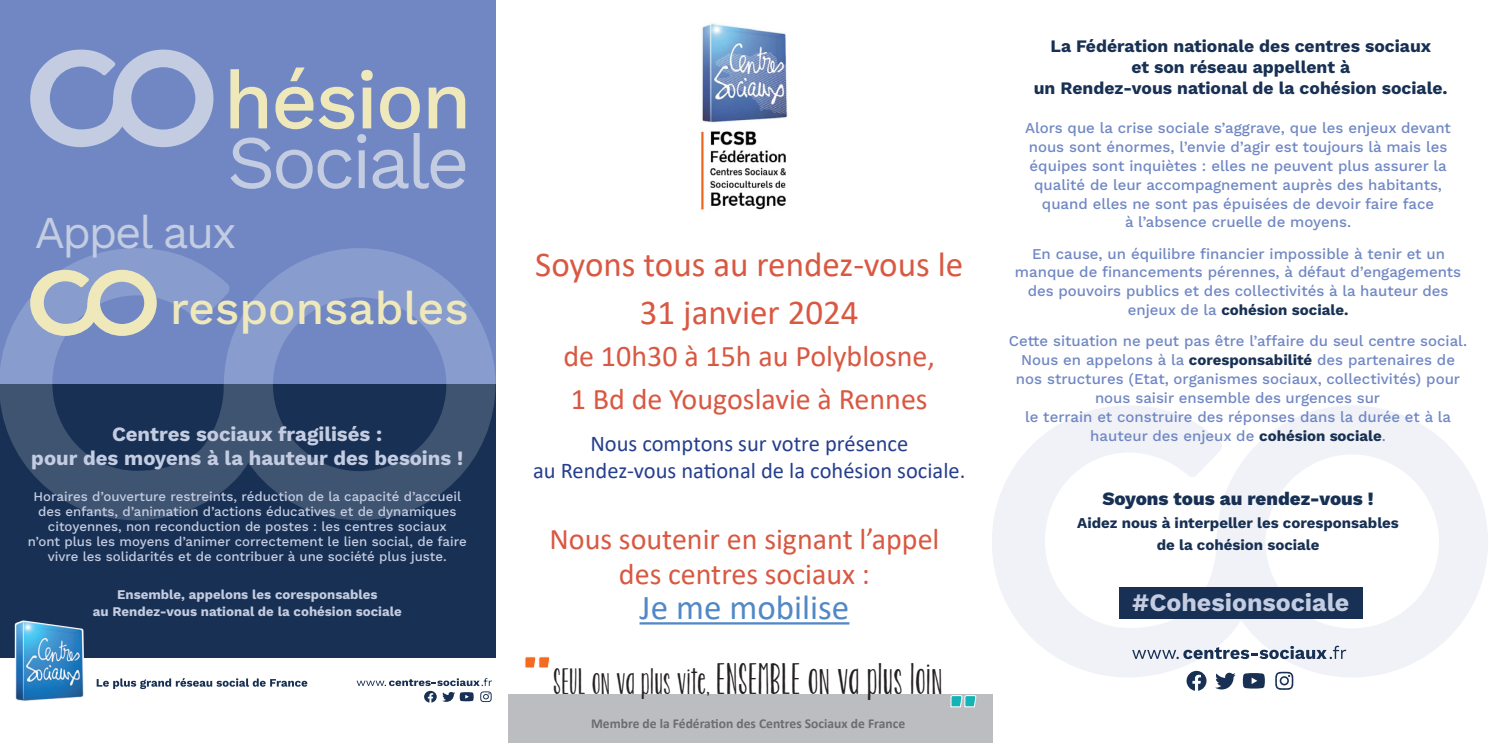
<style>
.page{position:relative;width:1489px;height:745px;background:#fff}
.page>*{position:absolute;margin:0;border:0;box-sizing:border-box;transform-origin:0 0}
.t1{font:500 46px "Work Sans";color:#efe8ba}
.t2{font:45.5px "Work Sans";letter-spacing:-.05em;color:#c4cce1}
.Txt_courant_cal_bold_10{font:36.5px "KG Twois Better Than One";letter-spacing:.01em;color:#231f20}
.t3{font:35px/47.5px "Calibri";color:#d95842;text-align:center}
.t4{font:35px "Calibri";color:#5188c5}
.t5{font:30px/42.5px "Calibri";color:#d95842}
.t6{font:700 25px "Work Sans";color:#c4cce1}
.t7{font:22.5px "Calibri";color:#253f8e}
.t8{font:700 20.25px/23.8px "Work Sans";color:#c4cce1;text-align:center}
.t9{font:800 18.75px "Work Sans";color:#173053}
.t10{font:700 17.5px/21.2px "Work Sans";color:#173053;text-align:center}
.t11{font:500 15px/18.8px "Work Sans";color:#7087c4;text-align:center}
.t12{font:700 15px/22.5px "Work Sans";color:#173053;text-align:center}
.t13{font:700 13.5px "Calibri";color:#6c6d70}
.t14{font:500 13.25px/15px "Work Sans";color:#c4cce1;text-align:center}
.t15{font:700 13.25px/16.8px "Work Sans";color:#c4cce1;text-align:center}
.s1{font-size:30.25px}
.s2{font-weight:700;color:#173053}
</style>
<div class="page">
<div style="left:0;top:381px;width:495px;height:276px;background:#173053"></div>
<div style="left:0;top:0;width:495px;height:384px;background:#7087c4"></div>
<svg style="left:356px;top:678px;width:136px;height:24px"></svg>
<svg style="left:97px;top:678px;width:210px;height:10px"></svg>
<img style="left:15px;top:620px;width:70px;height:81px">
<svg style="left:0;top:248px;width:224px;height:272px"></svg>
<svg style="left:224px;top:248px;width:271px;height:272px"></svg>
<svg style="left:30px;top:50px;width:183px;height:97px"></svg>
<svg style="left:30px;top:269px;width:127px;height:67px"></svg>
<svg style="left:230px;top:67px;width:235px;height:122px"></svg>
<svg style="left:992px;top:406px;width:224px;height:271px"></svg>
<svg style="left:1216px;top:406px;width:271px;height:271px"></svg>
<div style="left:1119px;top:586px;width:243px;height:32px;background:#173053"></div>
<svg style="left:1132px;top:645px;width:214px;height:13px"></svg>
<svg style="left:1186px;top:670px;width:20px;height:20px"></svg>
<svg style="left:1275px;top:671px;width:18px;height:18px"></svg>
<svg style="left:1242px;top:672px;width:22px;height:16px"></svg>
<svg style="left:1214px;top:672px;width:21px;height:17px"></svg>
<hr style="left:639px;top:622px;width:210px;height:2px;background:#5188c5">
<img style="left:701px;top:23px;width:87px;height:187px">
<div style="left:508px;top:694px;width:484px;height:48px;background:#bcbdc0"></div>
<svg style="left:525px;top:656px;width:25px;height:11px"></svg>
<svg style="left:950px;top:695px;width:26px;height:11px"></svg>
<p class="t2" style="left:35px;top:197px;width:203px">Appel aux</p>
<p class="t1" style="left:170px;top:273px;width:300px">responsables</p>
<p class="t8" style="left:31px;top:421px;width:433px">Centres sociaux fragilisés :<br>pour des moyens à la hauteur des besoins !</p>
<p class="t14" style="left:28px;top:488px;width:440px">Horaires d’ouverture restreints, réduction de la capacité d’accueil des enfants, d’animation d’actions éducatives et de dynamiques citoyennes, non reconduction de postes : les centres sociaux<br>n’ont plus les moyens d’animer correctement le lien social, de faire vivre les solidarités et de contribuer à une société plus juste.</p>
<p class="t15" style="left:93px;top:585px;width:310px">Ensemble, appelons les coresponsables<br>au Rendez-vous national de la cohésion sociale</p>
<p class="t3" style="left:535px;top:240px;width:429px">Soyons tous au rendez-vous le<br>31 janvier 2024</p>
<p class="t5" style="left:563px;top:334px;width:373px">de 10h30 à 15h au Polyblosne,<br>1 Bd de Yougoslavie à Rennes</p>
<p class="t7" style="left:590px;top:427px;width:319px">Nous comptons sur votre présence</p>
<p class="t7" style="left:533px;top:455px;width:434px">au Rendez-vous national de la cohésion sociale.</p>
<p class="t5" style="left:549px;top:520px;width:391px;line-height:35px;text-align:center">Nous soutenir en signant l’appel des centres sociaux :</p>
<p class="t4" style="left:639px;top:583px;width:211px">Je me mobilise</p>
<p class="Txt_courant_cal_bold_10" style="left:553px;top:657px;width:391px"><span class="s1">SEUL on va plus vite,</span> ENSEMBLE on va plus loin</p>
<p class="t13" style="left:591px;top:713px;width:316px">Membre de la Fédération des Centres Sociaux de France</p>
<p class="t10" style="left:1033px;top:34px;width:415px">La Fédération nationale des centres sociaux<br>et son réseau appellent à<br>un Rendez-vous national de la cohésion sociale.</p>
<p class="t11" style="left:1025px;top:118px;width:427px">Alors que la crise sociale s’aggrave, que les enjeux devant nous sont énormes, l’envie d’agir est toujours là mais les équipes sont inquiètes : elles ne peuvent plus assurer la qualité de leur accompagnement auprès des habitants, quand elles ne sont pas épuisées de devoir faire face<br>à l’absence cruelle de moyens.</p>
<p class="t11" style="left:1014px;top:243px;width:447px">En cause, un équilibre financier impossible à tenir et un manque de financements pérennes, à défaut d’engagements des pouvoirs publics et des collectivités à la hauteur des enjeux de la <span class="s2">cohésion sociale.</span></p>
<p class="t11" style="left:1008px;top:330px;width:459px">Cette situation ne peut pas être l’affaire du seul centre social.<br>Nous en appelons à la <span class="s2">coresponsabilité</span> des partenaires de nos structures (Etat, organismes sociaux, collectivités) pour nous saisir ensemble des urgences sur<br>le terrain et construire des réponses dans la durée et à la hauteur des enjeux de <span class="s2">cohésion sociale</span>.</p>
<p class="t9" style="left:1102px;top:484px;width:273px">Soyons tous au rendez-vous !</p>
<p class="t12" style="left:1077px;top:510px;width:323px">Aidez nous à interpeller les coresponsables de la cohésion sociale</p>
<p class="t6" style="left:1132px;top:582px;width:219px">#Cohesionsociale</p>
</div>
